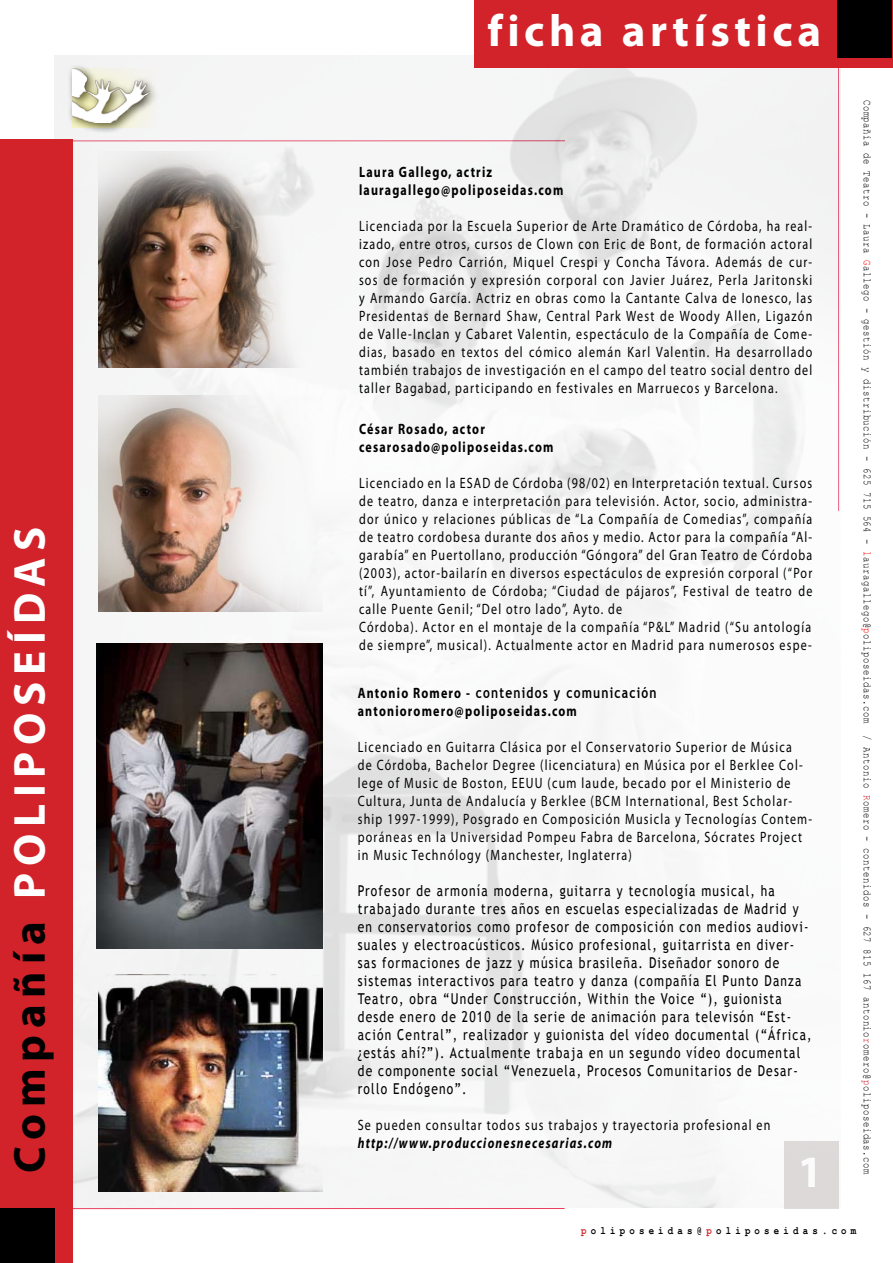
<style>
.page{position:relative;width:893px;height:1263px;background:#fff}
.page>*{position:absolute;margin:0;border:0;box-sizing:border-box;transform-origin:0 0}
.t1{font:700 45px "Myriad Pro";letter-spacing:.14em;color:#fff}
.t2{font:700 45px "Myriad Pro";letter-spacing:.1em;color:#fff}
.t3{font:15px/18px "Myriad Pro";letter-spacing:.1em;color:#000;scale:.8 1}
.t4{font:15px/18px "Trebuchet MS";letter-spacing:.1em;color:#000;scale:.8 1}
.t5{font:700 15px/18px "Myriad Pro";letter-spacing:.1em;color:#000;scale:.8 1}
.t6{font:700 15px "Trebuchet MS";letter-spacing:.1em;color:#000;scale:.8 1}
.t7{font:italic 700 15px "Myriad Pro";letter-spacing:.1em;color:#000;scale:.8 1}
.t8{font:11.25px "Courier New";letter-spacing:.06em;color:#000;scale:.8 1}
.t9{font:700 11.25px "Courier New";letter-spacing:.47em;color:#000;scale:.8 1}
.s1{color:#000}
.s2{font-family:"Myriad Pro"}
.s3{color:#f00}
.s4{color:#d2232a}
</style>
<div class="page">
<hr style="left:54px;top:1208px;width:511px;height:1px;background:#eb3e62">
<img style="left:54px;top:55px;width:786px;height:1152px">
<div style="left:0;top:140px;width:72px;height:1123px;background:#d2232a"></div>
<div style="left:474px;top:0;width:418px;height:68px;background:#d2232a"></div>
<div style="left:0;top:1209px;width:54px;height:54px;background:#000"></div>
<div style="left:837px;top:0;width:54px;height:57px;background:#000"></div>
<div style="left:67px;top:64px;width:106px;height:82px;background:#000;opacity:.75"></div>
<div style="left:72px;top:69px;width:83px;height:59px;background:#fff200;opacity:.75"></div>
<img style="left:72px;top:69px;width:83px;height:53px">
<div style="left:784px;top:1141px;width:55px;height:68px;background:#ddd9d9"></div>
<img style="left:98px;top:151px;width:225px;height:216px">
<img style="left:98px;top:395px;width:225px;height:216px">
<img style="left:98px;top:974px;width:225px;height:217px">
<img style="left:97px;top:644px;width:226px;height:304px">
<h1 class="t1" style="left:5px;top:1172px;width:648px;rotate:-90deg"><span class="s1">Compañía</span> POLIPOSEÍDAS</h1>
<h1 class="t2" style="left:488px;top:5px;width:335px">ficha artística</h1>
<p class="t5" style="left:359px;top:163px;width:257px">Laura Gallego, actriz lauragallego@poliposeidas.com</p>
<p class="t3" style="left:359px;top:217px;width:568px;text-align:justify">Licenciada por la Escuela Superior de Arte Dramático de Córdoba, ha real&shy;izado, entre otros, cursos de Clown con Eric de Bont, de formación actoral con Jose Pedro Carrión, Miquel Crespi y Concha Távora. Además de cur&shy;sos de formación y expresión corporal con Javier Juárez, Perla Jaritonski y Armando García. Actriz en obras como la Cantante Calva de Ionesco, las Presidentas de Bernard Shaw, Central Park West de Woody Allen, Ligazón de Valle-Inclan y Cabaret Valentin, espectáculo de la Compañía de Come&shy;dias, basado en textos del cómico alemán Karl Valentin. Ha desarrollado también trabajos de investigación en el campo del teatro social dentro del taller Bagabad, participando en festivales en Marruecos y Barcelona.</p>
<p class="t5" style="left:359px;top:420px;width:245px">César Rosado, actor cesarosado@poliposeidas.com</p>
<p class="t3" style="left:359px;top:473px;width:568px">Licenciado en la ESAD de Córdoba (98/02) en Interpretación textual. Cursos de teatro, danza e interpretación para televisión. Actor, socio, administra&shy;dor único y relaciones públicas de “La Compañía de Comedias”, compañía de teatro cordobesa durante dos años y medio. Actor para la compañía “Al&shy;garabía” en Puertollano, producción “Góngora” del Gran Teatro de Córdoba (2003), actor-bailarín en diversos espectáculos de expresión corporal (“Por tí”, Ayuntamiento de Córdoba; “Ciudad de pájaros”, Festival de teatro de calle Puente Genil; “Del otro lado”, Ayto. de<br>Córdoba). Actor en el montaje de la compañía “P&amp;L” Madrid (“Su antología de siempre”, musical). Actualmente actor en Madrid para numerosos espe-</p>
<p class="t6" style="left:358px;top:683px;width:375px"><span class="s2">Antonio Romero -</span> contenidos y comunicación</p>
<p class="t5" style="left:358px;top:702px;width:275px">antonioromero@poliposeidas.com</p>
<p class="t3" style="left:358px;top:737px;width:569px">Licenciado en Guitarra Clásica por el Conservatorio Superior de Música<br>de Córdoba, Bachelor Degree (licenciatura) en Música por el Berklee Col&shy;lege of Music de Boston, EEUU (cum laude, becado por el Ministerio de Cultura, Junta de Andalucía y Berklee (BCM International, Best Scholar&shy;ship 1997-1999), Posgrado en Composición Musicla y Tecnologías Contem&shy;poráneas en la Universidad Pompeu Fabra de Barcelona, Sócrates Project in Music Technólogy (Manchester, Inglaterra)</p>
<p class="t4" style="left:358px;top:881px;width:569px">Profesor de armonía moderna, guitarra y tecnología musical, ha trabajado durante tres años en escuelas especializadas de Madrid y en conservatorios como profesor de composición con medios audiovi&shy;suales y electroacústicos. Músico profesional, guitarrista en diver&shy;sas formaciones de jazz y música brasileña. Diseñador sonoro de sistemas interactivos para teatro y danza (compañía El Punto Danza Teatro, obra “Under Construcción, Within the Voice “), guionista desde enero de 2010 de la serie de animación para televisón “Est&shy;ación Central”, realizador y guionista del vídeo documental (“África, ¿estás ahí?”). Actualmente trabaja en un segundo vídeo documental de componente social “Venezuela, Procesos Comunitarios de Desar&shy;rollo Endógeno”.</p>
<p class="t3" style="left:358px;top:1115px;width:517px">Se pueden consultar todos sus trabajos y trayectoria profesional en</p>
<p class="t7" style="left:358px;top:1134px;width:320px">http://www.produccionesnecesarias.com</p>
<h1 class="t1" style="left:798px;top:1147px;width:26px">1</h1>
<p class="t8" style="left:874px;top:100px;width:1345px;rotate:90deg">Compañía de Teatro - Laura <span class="s3">G</span>allego - gestión y distribución - 625 715 564 - <span class="s3">l</span>auragallego@<span class="s3">p</span>oliposeidas.com / Antonio <span class="s4">R</span>omero - contenidos - 627 815 167 antonio<span class="s4">r</span>omero@<span class="s4">p</span>oliposeidas.com</p>
<p class="t9" style="left:581px;top:1224px;width:345px"><span class="s4">p</span>oliposeidas@<span class="s4">p</span>oliposeidas.com</p>
</div>
